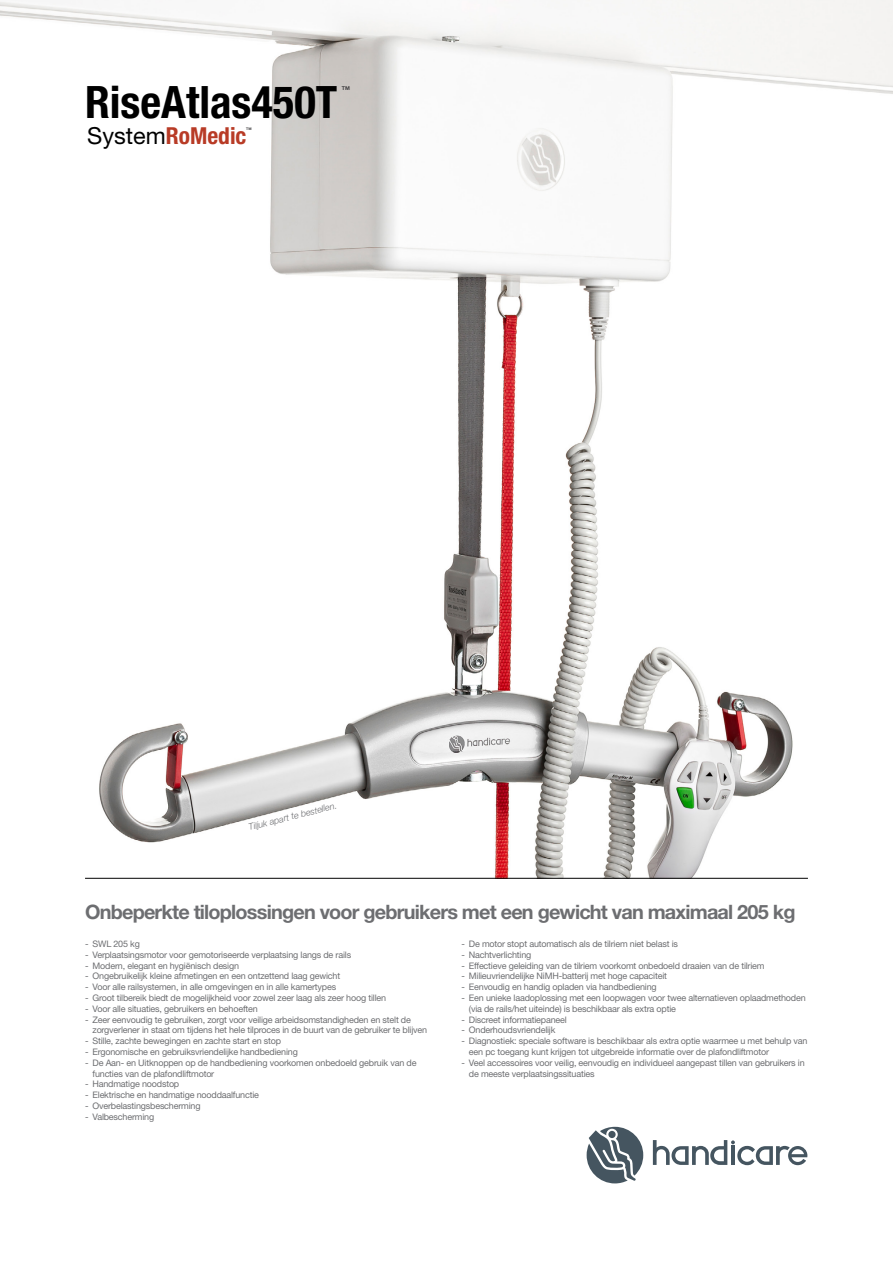
<style>
.page{position:relative;width:893px;height:1263px;background:#fff}
.page>*{position:absolute;margin:0;border:0;box-sizing:border-box;transform-origin:0 0}
.t1{font:700 condensed 44.7px "Helvetica Neue";color:#000}
.t2{font:700 condensed 23.4px "Helvetica Neue";color:#b83b26}
.t3{font:700 19.8px "Helvetica Neue";letter-spacing:-.04em;color:#6d6e71}
.t4{font:9px/10.8px "Helvetica Neue";letter-spacing:-.02em;color:#6d6e71}
.t5{font:italic 300 9px "Helvetica Neue";color:#6d6e71}
.t6{font:700 5.25px "Helvetica Neue";color:#414042}
.t7{font:700 3.6px "Helvetica Neue";color:#414042}
.s1{font-weight:400;font-stretch:normal;color:#000}
</style>
<div class="page">
<img style="left:0;top:0;width:893px;height:878px">
<svg style="left:587px;top:1127px;width:56px;height:56px"></svg>
<svg style="left:653px;top:1140px;width:154px;height:25px"></svg>
<hr style="left:85px;top:878px;width:723px;height:1px;background:#000">
<h1 class="t1" style="left:85px;top:75px;width:254px">RiseAtlas450T</h1>
<p class="t7" style="left:246px;top:126px;width:7px">TM</p>
<p class="t6" style="left:342px;top:84px;width:9px">TM</p>
<h2 class="t2" style="left:87px;top:121px;width:161px"><span class="s1">System</span>RoMedic</h2>
<p class="t5" style="left:248px;top:822px;width:92px;rotate:-14deg">Tiljuk apart te bestellen.</p>
<h3 class="t3" style="left:85px;top:899px;width:712px">Onbeperkte tiloplossingen voor gebruikers met een gewicht van maximaal 205 kg</h3>
<p class="t4" style="left:461px;top:938px;width:218px">- De motor stopt automatisch als de tilriem niet belast is</p>
<p class="t4" style="left:461px;top:949px;width:71px">- Nachtverlichting</p>
<p class="t4" style="left:461px;top:960px;width:305px">- Effectieve geleiding van de tilriem voorkomt onbedoeld draaien van de tilriem</p>
<p class="t4" style="left:461px;top:971px;width:207px">- Milieuvriendelijke NiMH-batterij met hoge capaciteit</p>
<p class="t4" style="left:461px;top:981px;width:197px">- Eenvoudig en handig opladen via handbediening</p>
<p class="t4" style="left:469px;top:992px;width:338px;text-indent:-7px">- Een unieke laadoplossing met een loopwagen voor twee alternatieven oplaadmethoden (via de rails/het uiteinde) is beschikbaar als extra optie</p>
<p class="t4" style="left:461px;top:1014px;width:107px">- Discreet informatiepaneel</p>
<p class="t4" style="left:461px;top:1025px;width:96px">- Onderhoudsvriendelijk</p>
<p class="t4" style="left:469px;top:1035px;width:340px;text-indent:-7px">- Diagnostiek: speciale software is beschikbaar als extra optie waarmee u met behulp van een pc toegang kunt krijgen tot uitgebreide informatie over de plafondliftmotor</p>
<p class="t4" style="left:469px;top:1057px;width:337px;text-indent:-7px">- Veel accessoires voor veilig, eenvoudig en individueel aangepast tillen van gebruikers in de meeste verplaatsingssituaties</p>
<p class="t4" style="left:85px;top:938px;width:56px">- SWL 205 kg</p>
<p class="t4" style="left:85px;top:949px;width:268px">- Verplaatsingsmotor voor gemotoriseerde verplaatsing langs de rails</p>
<p class="t4" style="left:85px;top:960px;width:156px">- Modern, elegant en hygiënisch design</p>
<p class="t4" style="left:85px;top:971px;width:257px">- Ongebruikelijk kleine afmetingen en een ontzettend laag gewicht</p>
<p class="t4" style="left:85px;top:981px;width:253px">- Voor alle railsystemen, in alle omgevingen en in alle kamertypes</p>
<p class="t4" style="left:85px;top:992px;width:303px">- Groot tilbereik biedt de mogelijkheid voor zowel zeer laag als zeer hoog tillen</p>
<p class="t4" style="left:85px;top:1003px;width:174px">- Voor alle situaties, gebruikers en behoeften</p>
<p class="t4" style="left:93px;top:1014px;width:336px;text-indent:-7px">- Zeer eenvoudig te gebruiken, zorgt voor veilige arbeidsomstandigheden en stelt de zorgverlener in staat om tijdens het hele tilproces in de buurt van de gebruiker te blijven</p>
<p class="t4" style="left:85px;top:1035px;width:198px">- Stille, zachte bewegingen en zachte start en stop</p>
<p class="t4" style="left:85px;top:1046px;width:214px">- Ergonomische en gebruiksvriendelijke handbediening</p>
<p class="t4" style="left:93px;top:1057px;width:325px;text-indent:-7px">- De Aan- en Uitknoppen op de handbediening voorkomen onbedoeld gebruik van de functies van de plafondliftmotor</p>
<p class="t4" style="left:85px;top:1079px;width:96px">- Handmatige noodstop</p>
<p class="t4" style="left:85px;top:1089px;width:176px">- Elektrische en handmatige nooddaalfunctie</p>
<p class="t4" style="left:85px;top:1100px;width:117px">- Overbelastingsbescherming</p>
<p class="t4" style="left:85px;top:1111px;width:71px">- Valbescherming</p>
</div>
